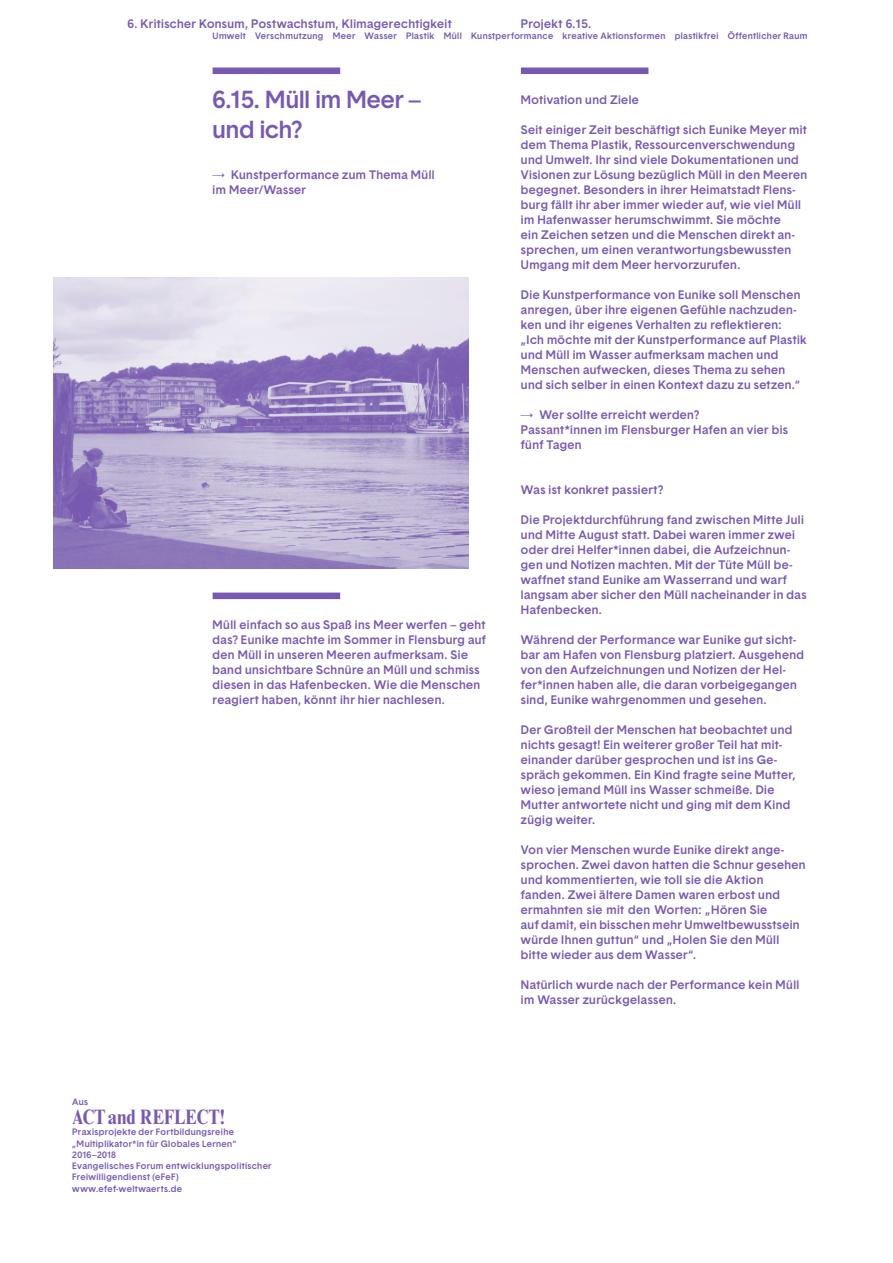
<style>
.page{position:relative;width:893px;height:1263px;background:#fff}
.page>*{position:absolute;margin:0;border:0;box-sizing:border-box;transform-origin:0 0}
.t1{font:500 24px/30px "Basetica";color:#7859b1}
.t2{font:700 condensed 21px "Times New Roman MT Std";color:#7859b1}
.t3{font:500 12px/15px "Basetica";letter-spacing:.035em;color:#7859b1}
.t4{font:500 9px/11.2px "Basetica";letter-spacing:.045em;color:#7859b1}
.s1{font-family:"J Csm PC";font-weight:400}
</style>
<div class="page">
<div style="left:213px;top:68px;width:127px;height:6px;background:#7859b1"></div>
<div style="left:213px;top:593px;width:127px;height:6px;background:#7859b1"></div>
<div style="left:521px;top:68px;width:127px;height:6px;background:#7859b1"></div>
<img style="left:53px;top:277px;width:415px;height:292px">
<p class="t3" style="left:128px;top:16px;width:326px">6. Kritischer Konsum, Postwachstum, Klimagerechtigkeit</p>
<p class="t3" style="left:521px;top:16px;width:72px">Projekt 6.15.</p>
<p class="t4" style="left:213px;top:30px;width:596px">Umwelt Verschmutzung Meer Wasser Plastik Müll Kunstperformance kreative Aktionsformen plastikfrei Öffentlicher Raum</p>
<h1 class="t1" style="left:213px;top:84px;width:210px">6.15. Müll im Meer – und ich?</h1>
<p class="t3" style="left:213px;top:167px;width:224px"><span class="s1">→</span> Kunstperformance zum Thema Müll im Meer/Wasser</p>
<p class="t3" style="left:213px;top:617px;width:275px">Müll einfach so aus Spaß ins Meer werfen – geht das? Eunike machte im Sommer in Flensburg auf den Müll in unseren Meeren aufmerksam. Sie band unsichtbare Schnüre an Müll und schmiss diesen in das Hafenbecken. Wie die Menschen reagiert haben, könnt ihr hier nachlesen.</p>
<p class="t3" style="left:521px;top:92px;width:119px">Motivation und Ziele</p>
<p class="t3" style="left:521px;top:122px;width:288px">Seit einiger Zeit beschäftigt sich Eunike Meyer mit dem Thema Plastik, Ressourcenverschwendung und Umwelt. Ihr sind viele Dokumentationen und Visionen zur Lösung bezüglich Müll in den Meeren begegnet. Besonders in ihrer Heimatstadt Flens&shy;burg fällt ihr aber immer wieder auf, wie viel Müll im Hafenwasser herumschwimmt. Sie möchte<br>ein Zeichen setzen und die Menschen direkt an&shy;sprechen, um einen verantwortungsbewussten Umgang mit dem Meer hervorzurufen.</p>
<p class="t3" style="left:521px;top:287px;width:287px">Die Kunstperformance von Eunike soll Menschen anregen, über ihre eigenen Gefühle nachzuden&shy;ken und ihr eigenes Verhalten zu reflektieren: „Ich möchte mit der Kunstperformance auf Plastik und Müll im Wasser aufmerksam machen und Menschen aufwecken, dieses Thema zu sehen und sich selber in einen Kontext dazu zu setzen.“</p>
<p class="t3" style="left:521px;top:407px;width:269px"><span class="s1">→</span> Wer sollte erreicht werden?<br>Passant*innen im Flensburger Hafen an vier bis fünf Tagen</p>
<p class="t3" style="left:521px;top:482px;width:144px">Was ist konkret passiert?</p>
<p class="t3" style="left:521px;top:512px;width:287px">Die Projektdurchführung fand zwischen Mitte Juli und Mitte August statt. Dabei waren immer zwei oder drei Helfer*innen dabei, die Aufzeichnun&shy;gen und Notizen machten. Mit der Tüte Müll be&shy;waffnet stand Eunike am Wasserrand und warf langsam aber sicher den Müll nacheinander in das Hafenbecken.</p>
<p class="t3" style="left:521px;top:632px;width:285px">Während der Performance war Eunike gut sicht&shy;bar am Hafen von Flensburg platziert. Ausgehend von den Aufzeichnungen und Notizen der Hel&shy;fer*innen haben alle, die daran vorbeigegangen sind, Eunike wahrgenommen und gesehen.</p>
<p class="t3" style="left:521px;top:722px;width:276px">Der Großteil der Menschen hat beobachtet und nichts gesagt! Ein weiterer großer Teil hat mit&shy;einander darüber gesprochen und ist ins Ge&shy;spräch gekommen. Ein Kind fragte seine Mutter, wieso jemand Müll ins Wasser schmeiße. Die Mutter antwortete nicht und ging mit dem Kind zügig weiter.</p>
<p class="t3" style="left:521px;top:842px;width:286px">Von vier Menschen wurde Eunike direkt ange&shy;sprochen. Zwei davon hatten die Schnur gesehen und kommentierten, wie toll sie die Aktion fanden. Zwei ältere Damen waren erbost und ermahnten sie mit den Worten: „Hören Sie<br>auf damit, ein bisschen mehr Umweltbewusstsein würde Ihnen guttun“ und „Holen Sie den Müll bitte wieder aus dem Wasser“.</p>
<p class="t3" style="left:521px;top:977px;width:280px">Natürlich wurde nach der Performance kein Müll im Wasser zurückgelassen.</p>
<p class="t4" style="left:72px;top:1096px;width:17px">Aus</p>
<h2 class="t2" style="left:72px;top:1105px;width:154px">ACT and REFLECT!</h2>
<p class="t4" style="left:72px;top:1126px;width:201px">Praxisprojekte der Fortbildungsreihe „Multiplikator*in für Globales Lernen“<br>2016–2018<br>Evangelisches Forum entwicklungspolitischer<br>Freiwilligendienst (eFeF) www.efef-weltwaerts.de</p>
</div>
